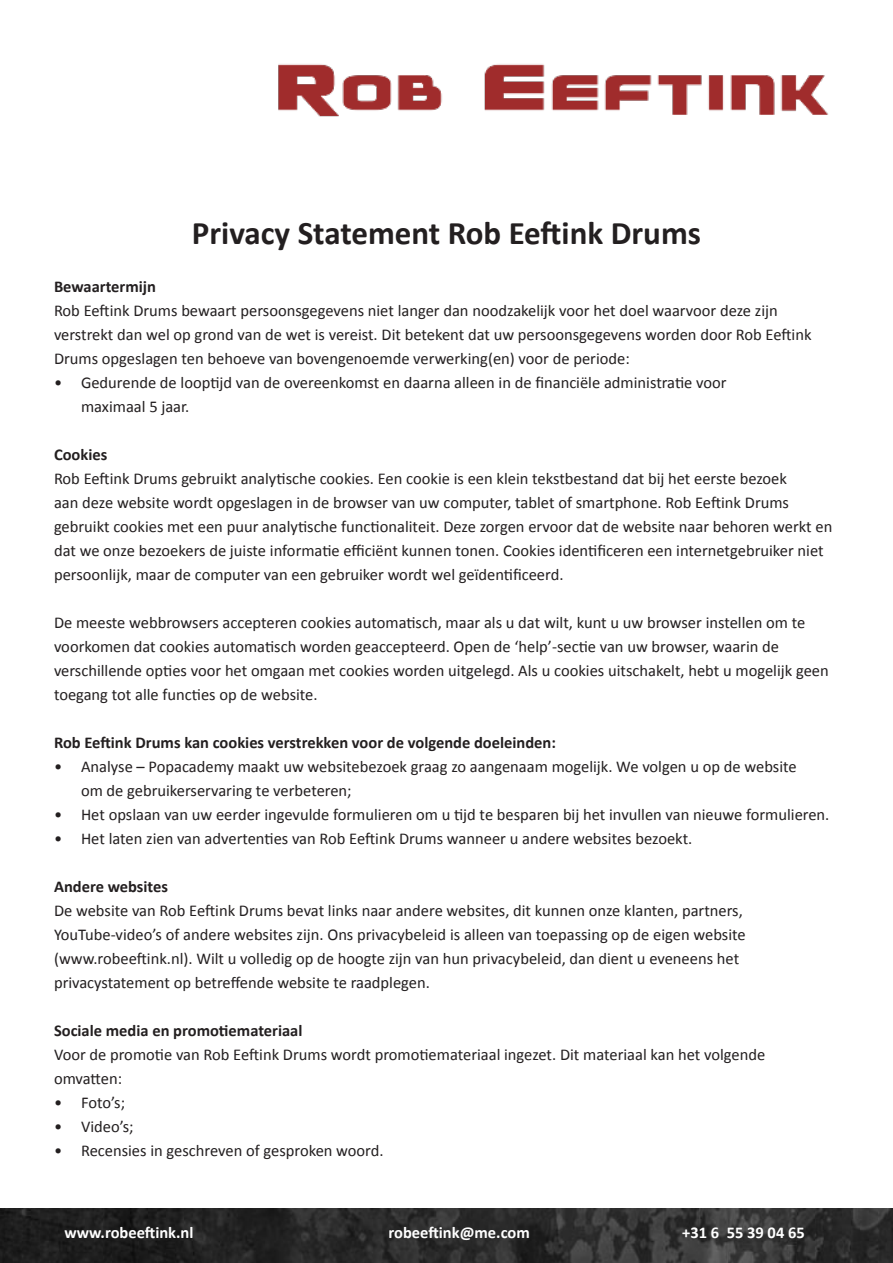
<style>
.page{position:relative;width:893px;height:1263px;background:#fff}
.page>*{position:absolute;margin:0;border:0;box-sizing:border-box;transform-origin:0 0}
.t1{font:700 33px "Calibri";color:#231f20}
.t2{font:16.5px/24px "Calibri";color:#231f20}
.t3{font:700 16.5px "Calibri";color:#231f20}
.t4{font:700 16.5px "Calibri";color:#fff}
</style>
<div class="page">
<img style="left:0;top:1208px;width:893px;height:55px">
<img style="left:278px;top:64px;width:551px;height:53px">
<p class="t1" style="left:192px;top:209px;width:511px">Privacy Statement Rob Eeftink Drums</p>
<p class="t3" style="left:54px;top:275px;width:103px">Bewaartermijn</p>
<p class="t2" style="left:54px;top:298px;width:725px">Rob Eeftink Drums bewaart persoonsgegevens niet langer dan noodzakelijk voor het doel waarvoor deze zijn</p>
<p class="t2" style="left:54px;top:322px;width:759px">verstrekt dan wel op grond van de wet is vereist. Dit betekent dat uw persoonsgegevens worden door Rob Eeftink<br>Drums opgeslagen ten behoeve van bovengenoemde verwerking(en) voor de periode:</p>
<p class="t2" style="left:81px;top:370px;width:647px;text-indent:-27px">• Gedurende de looptijd van de overeenkomst en daarna alleen in de financiële administratie voor maximaal 5 jaar.</p>
<p class="t3" style="left:54px;top:443px;width:55px">Cookies</p>
<p class="t2" style="left:54px;top:466px;width:734px">Rob Eeftink Drums gebruikt analytische cookies. Een cookie is een klein tekstbestand dat bij het eerste bezoek</p>
<p class="t2" style="left:54px;top:490px;width:737px">aan deze website wordt opgeslagen in de browser van uw computer, tablet of smartphone. Rob Eeftink Drums</p>
<p class="t2" style="left:54px;top:514px;width:780px">gebruikt cookies met een puur analytische functionaliteit. Deze zorgen ervoor dat de website naar behoren werkt en</p>
<p class="t2" style="left:54px;top:538px;width:771px">dat we onze bezoekers de juiste informatie efficiënt kunnen tonen. Cookies identificeren een internetgebruiker niet</p>
<p class="t2" style="left:54px;top:562px;width:511px">persoonlijk, maar de computer van een gebruiker wordt wel geïdentificeerd.</p>
<p class="t2" style="left:54px;top:610px;width:753px">De meeste webbrowsers accepteren cookies automatisch, maar als u dat wilt, kunt u uw browser instellen om te</p>
<p class="t2" style="left:54px;top:634px;width:727px">voorkomen dat cookies automatisch worden geaccepteerd. Open de ‘help’-sectie van uw browser, waarin de</p>
<p class="t2" style="left:54px;top:658px;width:776px">verschillende opties voor het omgaan met cookies worden uitgelegd. Als u cookies uitschakelt, hebt u mogelijk geen</p>
<p class="t2" style="left:54px;top:682px;width:265px">toegang tot alle functies op de website.</p>
<p class="t3" style="left:54px;top:731px;width:503px">Rob Eeftink Drums kan cookies verstrekken voor de volgende doeleinden:</p>
<p class="t2" style="left:81px;top:754px;width:717px;text-indent:-27px">• Analyse – Popacademy maakt uw websitebezoek graag zo aangenaam mogelijk. We volgen u op de website om de gebruikerservaring te verbeteren;</p>
<p class="t2" style="left:54px;top:802px;width:777px">• Het opslaan van uw eerder ingevulde formulieren om u tijd te besparen bij het invullen van nieuwe formulieren.</p>
<p class="t2" style="left:54px;top:826px;width:640px">• Het laten zien van advertenties van Rob Eeftink Drums wanneer u andere websites bezoekt.</p>
<p class="t3" style="left:54px;top:875px;width:116px">Andere websites</p>
<p class="t2" style="left:54px;top:898px;width:693px">De website van Rob Eeftink Drums bevat links naar andere websites, dit kunnen onze klanten, partners,<br>YouTube-video’s of andere websites zijn. Ons privacybeleid is alleen van toepassing op de eigen website</p>
<p class="t2" style="left:54px;top:946px;width:687px">(www.robeeftink.nl). Wilt u volledig op de hoogte zijn van hun privacybeleid, dan dient u eveneens het</p>
<p class="t2" style="left:54px;top:970px;width:377px">privacystatement op betreffende website te raadplegen.</p>
<p class="t3" style="left:54px;top:1019px;width:250px">Sociale media en promotiemateriaal</p>
<p class="t2" style="left:54px;top:1042px;width:713px">Voor de promotie van Rob Eeftink Drums wordt promotiemateriaal ingezet. Dit materiaal kan het volgende</p>
<p class="t2" style="left:54px;top:1066px;width:70px">omvatten:</p>
<p class="t2" style="left:54px;top:1090px;width:73px">• Foto’s;</p>
<p class="t2" style="left:54px;top:1114px;width:81px">• Video’s;</p>
<p class="t2" style="left:54px;top:1138px;width:331px">• Recensies in geschreven of gesproken woord.</p>
<p class="t4" style="left:64px;top:1221px;width:131px">www.robeeftink.nl</p>
<p class="t4" style="left:388px;top:1221px;width:143px">robeeftink@me.com</p>
<p class="t4" style="left:682px;top:1221px;width:124px">+31 6 55 39 04 65</p>
</div>
